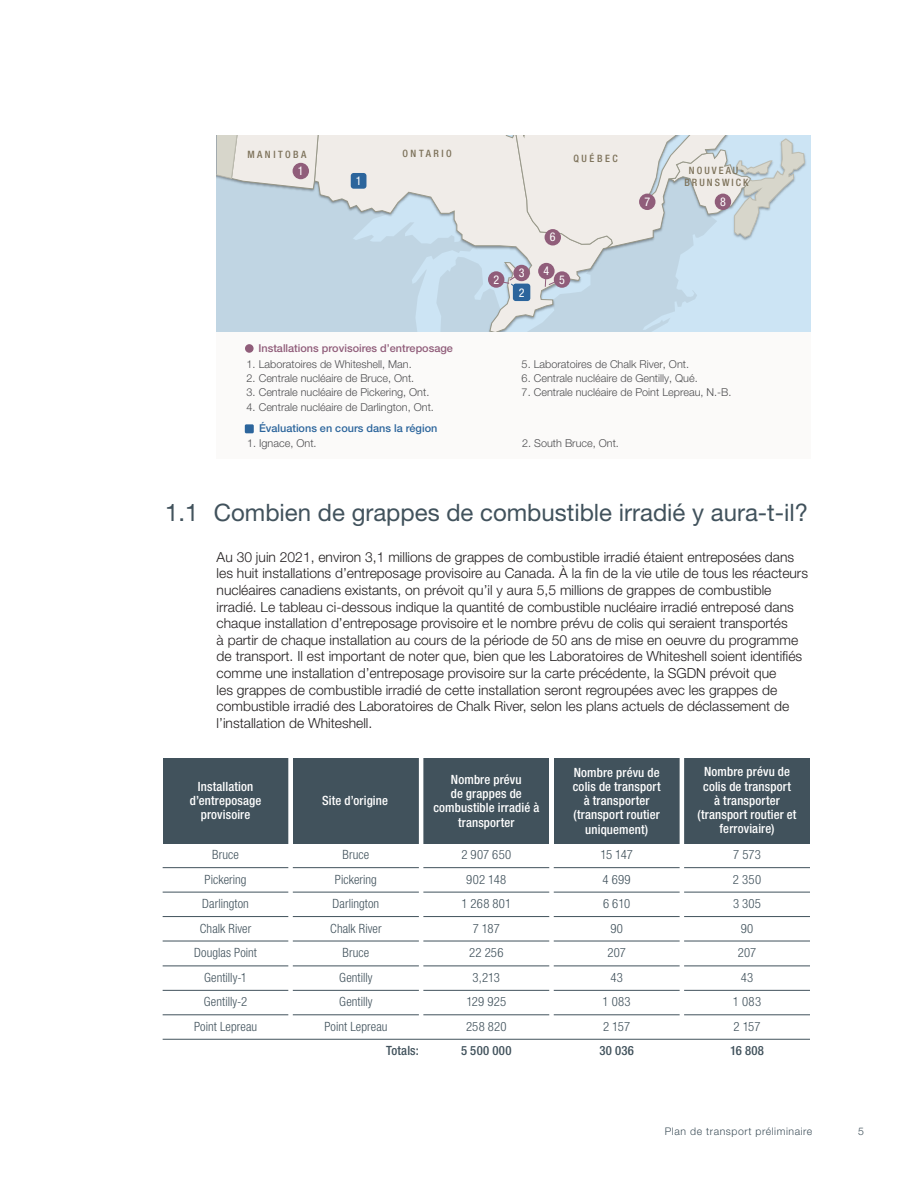
<style>
.page{position:relative;width:918px;height:1188px;background:#fff}
.page>*{position:absolute;margin:0;border:0;box-sizing:border-box;transform-origin:0 0}
.Alphabet_heading{font:24px "Helvetica Neue LT Std";color:#41525c}
.First_para{font:300 13.8px/16.6px "Helvetica Neue LT Std";color:#231f20}
._3_0_Tables_-_Text{font:300 condensed 12.75px "Helvetica Neue LT Std";letter-spacing:.01em;color:#41525c}
._3_0_Tables_-_Titles{font:500 condensed 12.75px/14.2px "Helvetica Neue LT Std";letter-spacing:.01em;color:#fff;text-align:center}
._3_0_Tables_-_Text-2{font:500 condensed 12.75px "Helvetica Neue LT Std";letter-spacing:.025em;color:#41525c}
.t1{font:condensed 12px "Helvetica Neue LT Std";color:#fff}
.t2{font:300 10.8px "Helvetica Neue LT Std";color:#4d4d4f}
.t3{font:500 10.8px "Helvetica Neue LT Std";color:#905d7a}
.t4{font:500 10.8px "Helvetica Neue LT Std";color:#2c659c}
.t5{font:300 10.5px "Helvetica Neue LT Std";letter-spacing:.055em;color:#41525c}
.t6{font:500 condensed 10.2px "Helvetica Neue LT Std";letter-spacing:.235em;color:#7d725a}
.t7{font:500 condensed 10.2px "Helvetica Neue LT Std";letter-spacing:.2em;color:#7d725a}
</style>
<div class="page">
<svg style="left:717px;top:135px;width:88px;height:113px;background:#cddce3"></svg>
<svg style="left:217px;top:135px;width:500px;height:198px;background:#d4dee4"></svg>
<div style="left:217px;top:333px;width:594px;height:126px;background:#fbfaf9"></div>
<div style="left:245px;top:344px;width:9px;height:9px;background:#905d7a;border-radius:50%"></div>
<div style="left:245px;top:424px;width:9px;height:9px;background:#2c659c"></div>
<div style="left:351px;top:173px;width:15px;height:16px;background:#2c659c;border-radius:3px"></div>
<div style="left:293px;top:163px;width:16px;height:16px;background:#905d7a;border-radius:50%"></div>
<div style="left:545px;top:229px;width:16px;height:17px;background:#905d7a;border-radius:50%"></div>
<div style="left:639px;top:194px;width:17px;height:16px;background:#905d7a;border-radius:50%"></div>
<div style="left:715px;top:194px;width:16px;height:16px;background:#905d7a;border-radius:50%"></div>
<svg style="left:545px;top:271px;width:14px;height:16px"></svg>
<svg style="left:499px;top:268px;width:29px;height:25px"></svg>
<div style="left:513px;top:265px;width:17px;height:16px;background:#905d7a;border-radius:50%"></div>
<div style="left:488px;top:271px;width:16px;height:17px;background:#905d7a;border-radius:50%"></div>
<div style="left:513px;top:284px;width:17px;height:17px;background:#2c659c;border-radius:3px"></div>
<div style="left:554px;top:271px;width:16px;height:17px;background:#905d7a;border-radius:50%"></div>
<div style="left:538px;top:263px;width:17px;height:16px;background:#905d7a;border-radius:50%"></div>
<div style="left:163px;top:758px;width:126px;height:86px;background:#41525c"></div>
<div style="left:684px;top:758px;width:126px;height:86px;background:#41525c"></div>
<div style="left:293px;top:758px;width:126px;height:86px;background:#41525c"></div>
<div style="left:423px;top:758px;width:126px;height:86px;background:#41525c"></div>
<div style="left:554px;top:758px;width:126px;height:86px;background:#41525c"></div>
<hr style="left:163px;top:966px;width:647px;height:1px;background:#41525c">
<hr style="left:163px;top:892px;width:647px;height:1px;background:#41525c">
<hr style="left:163px;top:867px;width:647px;height:1px;background:#41525c">
<hr style="left:163px;top:1039px;width:647px;height:1px;background:#41525c">
<hr style="left:163px;top:941px;width:647px;height:1px;background:#41525c">
<hr style="left:163px;top:1015px;width:647px;height:1px;background:#41525c">
<hr style="left:163px;top:990px;width:647px;height:1px;background:#41525c">
<hr style="left:163px;top:916px;width:647px;height:1px;background:#41525c">
<div style="left:288px;top:755px;width:5px;height:272px;background:#fff"></div>
<hr style="left:419px;top:755px;width:4px;height:276px;background:#fff">
<div style="left:549px;top:755px;width:5px;height:276px;background:#fff"></div>
<hr style="left:680px;top:755px;width:4px;height:276px;background:#fff">
<p class="t6" style="left:247px;top:148px;width:61px">MANITOBA</p>
<p class="t6" style="left:402px;top:147px;width:51px">ONTARIO</p>
<p class="t1" style="left:298px;top:164px;width:7px">1</p>
<p class="t6" style="left:573px;top:152px;width:46px">QUÉBEC</p>
<p class="t7" style="left:689px;top:164px;width:57px">NOUVEAU-</p>
<p class="t1" style="left:356px;top:174px;width:7px">1</p>
<p class="t7" style="left:684px;top:176px;width:65px">BRUNSWICK</p>
<p class="t3" style="left:258px;top:342px;width:196px">Installations provisoires d’entreposage</p>
<p class="t2" style="left:247px;top:357px;width:167px">1. Laboratoires de Whiteshell, Man.</p>
<p class="t2" style="left:247px;top:372px;width:169px">2. Centrale nucléaire de Bruce, Ont.</p>
<p class="t2" style="left:247px;top:386px;width:184px">3. Centrale nucléaire de Pickering, Ont.</p>
<p class="t2" style="left:247px;top:401px;width:189px">4. Centrale nucléaire de Darlington, Ont.</p>
<p class="t1" style="left:493px;top:272px;width:7px">2</p>
<p class="t1" style="left:519px;top:266px;width:7px">3</p>
<p class="t1" style="left:519px;top:286px;width:7px">2</p>
<p class="t1" style="left:550px;top:230px;width:7px">6</p>
<p class="t1" style="left:543px;top:264px;width:7px">4</p>
<p class="t1" style="left:559px;top:272px;width:7px">5</p>
<p class="t1" style="left:644px;top:195px;width:7px">7</p>
<p class="t1" style="left:720px;top:195px;width:7px">8</p>
<p class="t2" style="left:522px;top:357px;width:169px">5. Laboratoires de Chalk River, Ont.</p>
<p class="t2" style="left:522px;top:372px;width:178px">6. Centrale nucléaire de Gentilly, Qué.</p>
<p class="t2" style="left:522px;top:386px;width:211px">7. Centrale nucléaire de Point Lepreau, N.-B.</p>
<p class="t4" style="left:259px;top:422px;width:180px">Évaluations en cours dans la région</p>
<p class="t2" style="left:247px;top:437px;width:71px">1. Ignace, Ont.</p>
<p class="t2" style="left:522px;top:437px;width:98px">2. South Bruce, Ont.</p>
<p class="Alphabet_heading" style="left:165px;top:499px;width:644px">1.1 Combien de grappes de combustible irradié y aura-t-il?</p>
<p class="First_para" style="left:217px;top:548px;width:593px">Au 30 juin 2021, environ 3,1 millions de grappes de combustible irradié étaient entreposées dans les huit installations d’entreposage provisoire au Canada. À la fin de la vie utile de tous les réacteurs nucléaires canadiens existants, on prévoit qu’il y aura 5,5 millions de grappes de combustible irradié. Le tableau ci-dessous indique la quantité de combustible nucléaire irradié entreposé dans chaque installation d’entreposage provisoire et le nombre prévu de colis qui seraient transportés<br>à partir de chaque installation au cours de la période de 50 ans de mise en oeuvre du programme de transport. Il est important de noter que, bien que les Laboratoires de Whiteshell soient identifiés comme une installation d’entreposage provisoire sur la carte précédente, la SGDN prévoit que<br>les grappes de combustible irradié de cette installation seront regroupées avec les grappes de combustible irradié des Laboratoires de Chalk River, selon les plans actuels de déclassement de l’installation de Whiteshell.</p>
<p class="_3_0_Tables_-_Titles" style="left:190px;top:779px;width:73px">Installation d’entreposage provisoire</p>
<p class="_3_0_Tables_-_Text" style="left:212px;top:848px;width:28px">Bruce</p>
<p class="_3_0_Tables_-_Text" style="left:205px;top:872px;width:44px">Pickering</p>
<p class="_3_0_Tables_-_Text" style="left:202px;top:897px;width:48px">Darlington</p>
<p class="_3_0_Tables_-_Text" style="left:200px;top:921px;width:53px">Chalk River</p>
<p class="_3_0_Tables_-_Text" style="left:194px;top:945px;width:64px">Douglas Point</p>
<p class="_3_0_Tables_-_Text" style="left:204px;top:970px;width:44px">Gentilly-1</p>
<p class="_3_0_Tables_-_Text" style="left:204px;top:994px;width:45px">Gentilly-2</p>
<p class="_3_0_Tables_-_Text" style="left:194px;top:1019px;width:65px">Point Lepreau</p>
<p class="_3_0_Tables_-_Titles" style="left:322px;top:793px;width:67px">Site d’origine</p>
<p class="_3_0_Tables_-_Text" style="left:343px;top:848px;width:28px">Bruce</p>
<p class="_3_0_Tables_-_Text" style="left:335px;top:872px;width:44px">Pickering</p>
<p class="_3_0_Tables_-_Text" style="left:333px;top:897px;width:48px">Darlington</p>
<p class="_3_0_Tables_-_Text" style="left:330px;top:921px;width:53px">Chalk River</p>
<p class="_3_0_Tables_-_Text" style="left:343px;top:945px;width:28px">Bruce</p>
<p class="_3_0_Tables_-_Text" style="left:339px;top:970px;width:35px">Gentilly</p>
<p class="_3_0_Tables_-_Text" style="left:339px;top:994px;width:35px">Gentilly</p>
<p class="_3_0_Tables_-_Text" style="left:324px;top:1019px;width:65px">Point Lepreau</p>
<p class="_3_0_Tables_-_Text-2" style="left:386px;top:1043px;width:34px">Totals:</p>
<p class="_3_0_Tables_-_Titles" style="left:433px;top:772px;width:107px">Nombre prévu<br>de grappes de combustible irradié à transporter</p>
<p class="_3_0_Tables_-_Titles" style="left:573px;top:765px;width:89px">Nombre prévu de colis de transport à transporter (transport routier uniquement)</p>
<p class="_3_0_Tables_-_Titles" style="left:698px;top:765px;width:100px">Nombre prévu de colis de transport<br>à transporter (transport routier et ferroviaire)</p>
<p class="_3_0_Tables_-_Text" style="left:461px;top:848px;width:51px">2 907 650</p>
<p class="_3_0_Tables_-_Text" style="left:466px;top:872px;width:42px">902 148</p>
<p class="_3_0_Tables_-_Text" style="left:461px;top:897px;width:51px">1 268 801</p>
<p class="_3_0_Tables_-_Text" style="left:473px;top:921px;width:29px">7 187</p>
<p class="_3_0_Tables_-_Text" style="left:469px;top:945px;width:36px">22 256</p>
<p class="_3_0_Tables_-_Text" style="left:473px;top:970px;width:29px">3,213</p>
<p class="_3_0_Tables_-_Text" style="left:466px;top:994px;width:41px">129 925</p>
<p class="_3_0_Tables_-_Text" style="left:466px;top:1019px;width:42px">258 820</p>
<p class="_3_0_Tables_-_Text-2" style="left:461px;top:1043px;width:52px">5 500 000</p>
<p class="_3_0_Tables_-_Text" style="left:600px;top:848px;width:34px">15 147</p>
<p class="_3_0_Tables_-_Text" style="left:603px;top:872px;width:30px">4 699</p>
<p class="_3_0_Tables_-_Text" style="left:603px;top:897px;width:29px">6 610</p>
<p class="_3_0_Tables_-_Text" style="left:610px;top:921px;width:14px">90</p>
<p class="_3_0_Tables_-_Text" style="left:607px;top:945px;width:20px">207</p>
<p class="_3_0_Tables_-_Text" style="left:610px;top:970px;width:14px">43</p>
<p class="_3_0_Tables_-_Text" style="left:603px;top:994px;width:30px">1 083</p>
<p class="_3_0_Tables_-_Text" style="left:603px;top:1019px;width:29px">2 157</p>
<p class="_3_0_Tables_-_Text-2" style="left:599px;top:1043px;width:36px">30 036</p>
<p class="_3_0_Tables_-_Text" style="left:733px;top:848px;width:29px">7 573</p>
<p class="_3_0_Tables_-_Text" style="left:733px;top:872px;width:30px">2 350</p>
<p class="_3_0_Tables_-_Text" style="left:733px;top:897px;width:30px">3 305</p>
<p class="_3_0_Tables_-_Text" style="left:741px;top:921px;width:14px">90</p>
<p class="_3_0_Tables_-_Text" style="left:738px;top:945px;width:20px">207</p>
<p class="_3_0_Tables_-_Text" style="left:741px;top:970px;width:14px">43</p>
<p class="_3_0_Tables_-_Text" style="left:733px;top:994px;width:30px">1 083</p>
<p class="_3_0_Tables_-_Text" style="left:734px;top:1019px;width:29px">2 157</p>
<p class="_3_0_Tables_-_Text-2" style="left:730px;top:1043px;width:36px">16 808</p>
<p class="t5" style="left:665px;top:1125px;width:149px">Plan de transport préliminaire</p>
<p class="t5" style="left:858px;top:1125px;width:7px">5</p>
</div>
